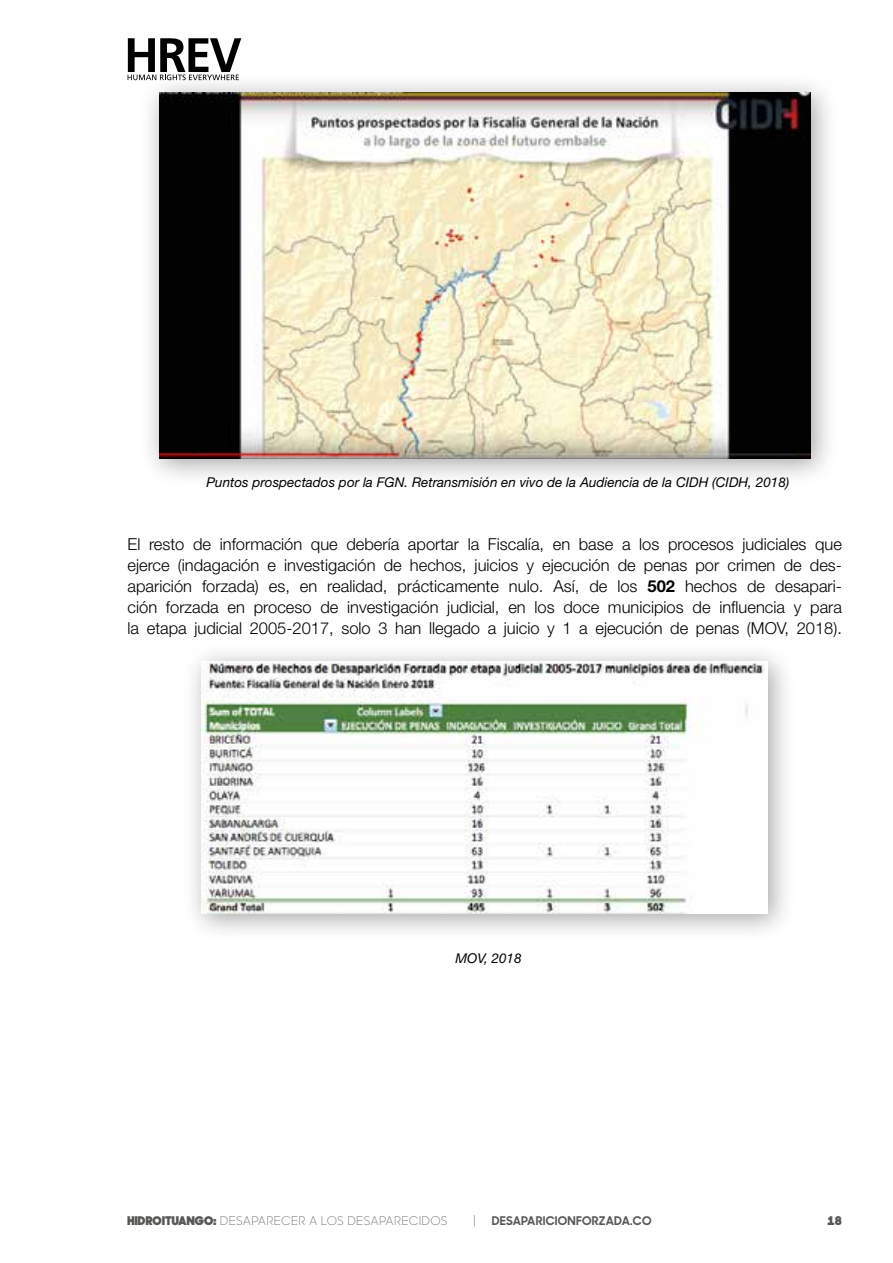
<style>
.page{position:relative;width:893px;height:1263px;background:#fff}
.page>*{position:absolute;margin:0;border:0;box-sizing:border-box;transform-origin:0 0}
.t1{font:300 16.5px/21px "Helvetica Neue LT Std";color:#000;text-align:justify}
.Estilo_de_párrafo_1{font:italic 13.5px "Helvetica Neue LT Std";color:#000}
.t2{font:300 12px "Sharp Sans No 1";letter-spacing:.02em;color:#575756}
.t3{font:700 12px "Sharp Sans No 1";letter-spacing:.02em;color:#575756}
.t4{font:900 12px "Sharp Sans No 1";color:#575756}
.s1{font-weight:700}
.s2{font-weight:900}
</style>
<div class="page">
<svg style="left:128px;top:38px;width:113px;height:42px"></svg>
<div style="left:139px;top:73px;width:699px;height:414px;background:#000;opacity:.35"></div>
<img style="left:159px;top:92px;width:651px;height:367px">
<div style="left:182px;top:642px;width:614px;height:300px;background:#000;opacity:.35"></div>
<img style="left:202px;top:662px;width:566px;height:252px">
<p class="Estilo_de_párrafo_1" style="left:206px;top:474px;width:584px">Puntos prospectados por la FGN. Retransmisión en vivo de la Audiencia de la CIDH (CIDH, 2018)</p>
<p class="t1" style="left:128px;top:533px;width:716px">El resto de información que debería aportar la Fiscalía, en base a los procesos judiciales que ejerce (indagación e investigación de hechos, juicios y ejecución de penas por crimen de des&shy;aparición forzada) es, en realidad, prácticamente nulo. Así, de los <span class="s1">502</span> hechos de desapari&shy;ción forzada en proceso de investigación judicial, en los doce municipios de influencia y para la etapa judicial 2005-2017, solo 3 han llegado a juicio y 1 a ejecución de penas (MOV, 2018).</p>
<p class="Estilo_de_párrafo_1" style="left:455px;top:950px;width:68px">MOV, 2018</p>
<p class="t2" style="left:128px;top:1212px;width:321px"><span class="s2">HIDROITUANGO:</span> DESAPARECER A LOS DESAPARECIDOS</p>
<p class="t2" style="left:473px;top:1212px;width:4px">|</p>
<p class="t3" style="left:492px;top:1212px;width:161px">DESAPARICIONFORZADA.CO</p>
<p class="t4" style="left:827px;top:1212px;width:16px">18</p>
</div>
